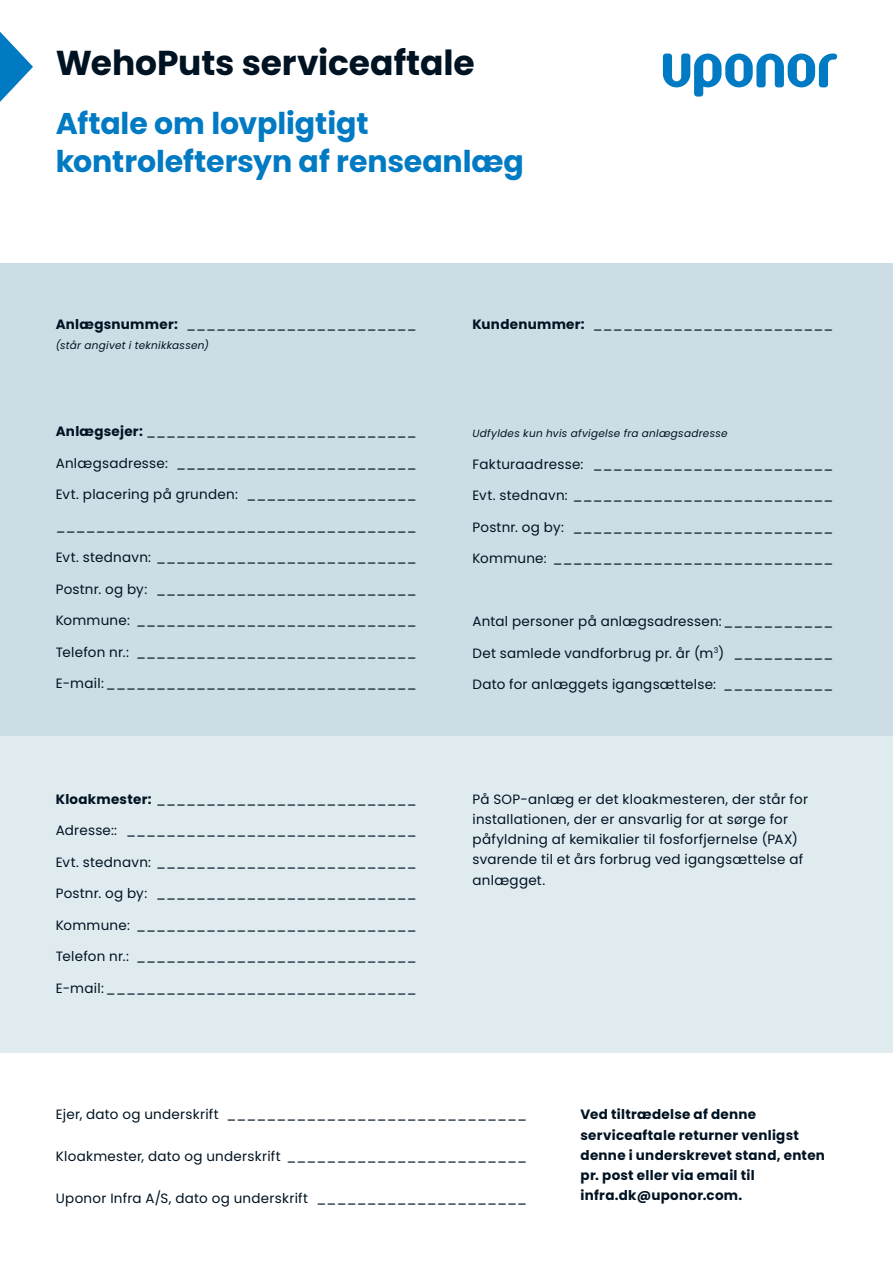
<style>
.page{position:relative;width:893px;height:1263px;background:#fff}
.page>*{position:absolute;margin:0;border:0;box-sizing:border-box;transform-origin:0 0}
.Subhead_-_20pt{font:700 34.5px "Poppins";letter-spacing:-.005em;color:#001322}
.Subhead_-_20pt-2{font:700 30px/37.5px "Poppins";letter-spacing:-.005em;color:#007ac2}
.Paragraph_Style_data{font:13.5px "Poppins";letter-spacing:.02em;color:#001322}
.Paragraph_Style_2{font:13.5px/20.2px "Poppins";letter-spacing:.02em;color:#001322}
.Pharagraph_Style_data_bred{font:13.5px "Poppins";letter-spacing:.02em;color:#001322}
.Pharagraph_Style_data_bred-2{font:700 13.5px/20.2px "Poppins";letter-spacing:.02em;color:#001322}
.Paragraph_Style_data-2{font:italic 10.5px "Poppins";letter-spacing:.025em;color:#001322}
.s1{font-weight:700}
</style>
<div class="page">
<div style="left:0;top:263px;width:893px;height:776px;background:#cddde6"></div>
<div style="left:0;top:737px;width:893px;height:316px;background:#e0ebf0"></div>
<svg style="left:0;top:32px;width:33px;height:70px"></svg>
<svg style="left:663px;top:54px;width:174px;height:43px"></svg>
<p class="Subhead_-_20pt" style="left:56px;top:43px;width:420px">WehoPuts serviceaftale</p>
<p class="Subhead_-_20pt-2" style="left:56px;top:105px;width:470px">Aftale om lovpligtigt kontroleftersyn af renseanlæg</p>
<p class="Paragraph_Style_data" style="left:56px;top:316px;width:362px"><span class="s1">Anlægsnummer:</span> _______________________</p>
<p class="Paragraph_Style_data-2" style="left:56px;top:339px;width:155px">(står angivet i teknikkassen)</p>
<p class="Paragraph_Style_data" style="left:56px;top:423px;width:362px"><span class="s1">Anlægsejer:</span> ___________________________</p>
<p class="Paragraph_Style_data" style="left:56px;top:455px;width:362px">Anlægsadresse: ________________________</p>
<p class="Paragraph_Style_data" style="left:56px;top:486px;width:362px">Evt. placering på grunden: _________________</p>
<p class="Paragraph_Style_data" style="left:56px;top:518px;width:362px">____________________________________</p>
<p class="Paragraph_Style_data" style="left:56px;top:549px;width:362px">Evt. stednavn: __________________________</p>
<p class="Paragraph_Style_data" style="left:56px;top:581px;width:362px">Postnr. og by: __________________________</p>
<p class="Paragraph_Style_data" style="left:56px;top:612px;width:362px">Kommune: ____________________________</p>
<p class="Paragraph_Style_data" style="left:56px;top:644px;width:362px">Telefon nr.: ____________________________</p>
<p class="Paragraph_Style_data" style="left:56px;top:675px;width:362px">E-mail: _______________________________</p>
<p class="Paragraph_Style_data" style="left:56px;top:791px;width:362px"><span class="s1">Kloakmester:</span> __________________________</p>
<p class="Paragraph_Style_data" style="left:56px;top:822px;width:362px">Adresse:: _____________________________</p>
<p class="Paragraph_Style_data" style="left:56px;top:854px;width:362px">Evt. stednavn: __________________________</p>
<p class="Paragraph_Style_data" style="left:56px;top:885px;width:362px">Postnr. og by: __________________________</p>
<p class="Paragraph_Style_data" style="left:56px;top:917px;width:362px">Kommune: ____________________________</p>
<p class="Paragraph_Style_data" style="left:56px;top:948px;width:362px">Telefon nr.: ____________________________</p>
<p class="Paragraph_Style_data" style="left:56px;top:980px;width:362px">E-mail: _______________________________</p>
<p class="Paragraph_Style_data" style="left:472px;top:316px;width:362px"><span class="s1">Kundenummer:</span> ________________________</p>
<p class="Paragraph_Style_data-2" style="left:472px;top:428px;width:257px">Udfyldes kun hvis afvigelse fra anlægsadresse</p>
<p class="Paragraph_Style_data" style="left:472px;top:456px;width:362px">Fakturaadresse: ________________________</p>
<p class="Paragraph_Style_data" style="left:472px;top:488px;width:362px">Evt. stednavn: __________________________</p>
<p class="Paragraph_Style_data" style="left:472px;top:519px;width:362px">Postnr. og by: __________________________</p>
<p class="Paragraph_Style_data" style="left:472px;top:551px;width:362px">Kommune: ____________________________</p>
<p class="Paragraph_Style_data" style="left:472px;top:614px;width:362px">Antal personer på anlægsadressen:___________</p>
<p class="Paragraph_Style_data" style="left:472px;top:645px;width:362px">Det samlede vandforbrug pr. år (m<sup>3</sup>) __________</p>
<p class="Paragraph_Style_data" style="left:472px;top:677px;width:362px">Dato for anlæggets igangsættelse: ___________</p>
<p class="Paragraph_Style_2" style="left:472px;top:789px;width:337px">På SOP-anlæg er det kloakmesteren, der står for installationen, der er ansvarlig for at sørge for påfyldning af kemikalier til fosforfjernelse (PAX) svarende til et års forbrug ved igangsættelse af anlægget.</p>
<p class="Pharagraph_Style_data_bred" style="left:56px;top:1107px;width:473px">Ejer, dato og underskrift ______________________________</p>
<p class="Pharagraph_Style_data_bred" style="left:56px;top:1149px;width:473px">Kloakmester, dato og underskrift ________________________</p>
<p class="Pharagraph_Style_data_bred" style="left:56px;top:1191px;width:473px">Uponor Infra A/S, dato og underskrift _____________________</p>
<p class="Pharagraph_Style_data_bred-2" style="left:580px;top:1104px;width:246px">Ved tiltrædelse af denne serviceaftale returner venligst denne i underskrevet stand, enten pr. post eller via email til infra.dk@uponor.com.</p>
</div>
